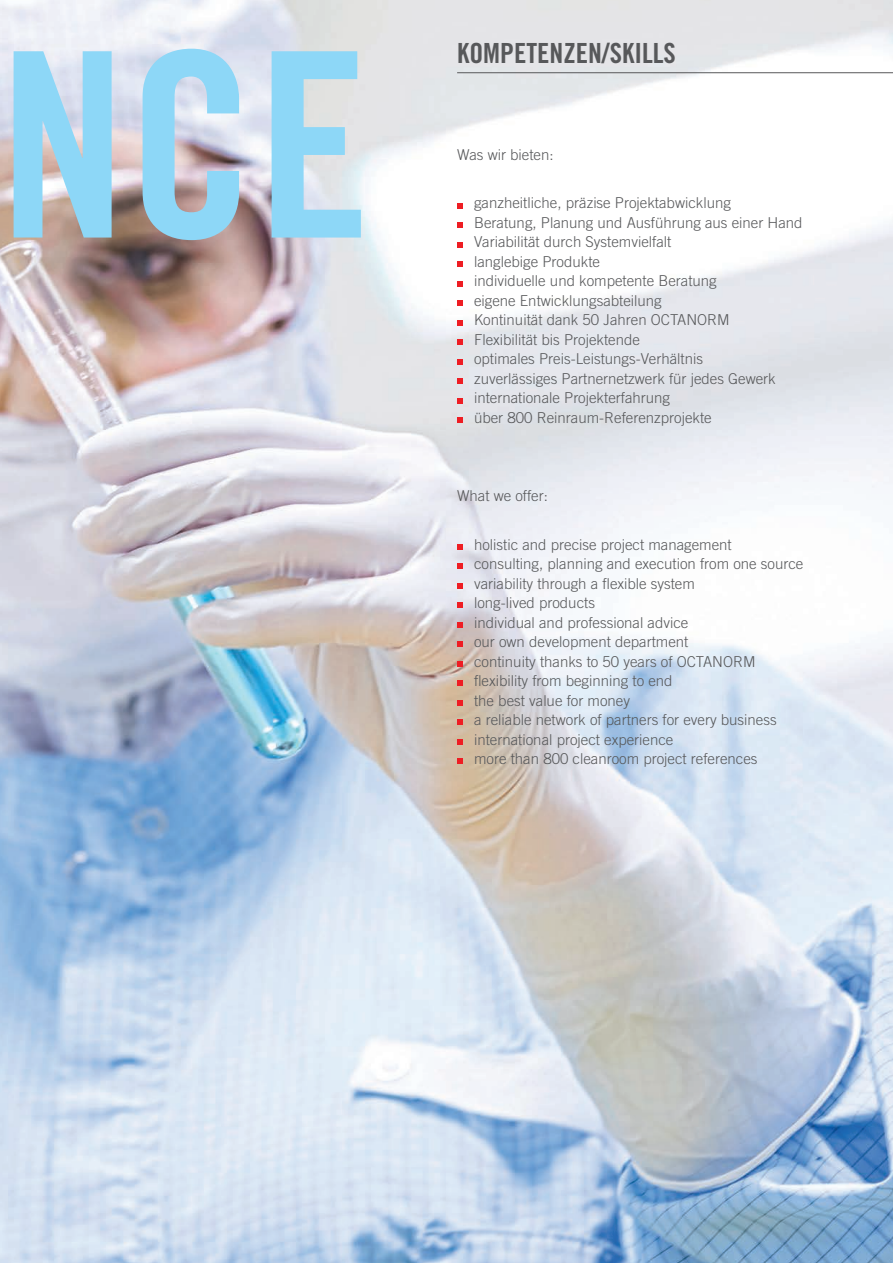
<style>
.page{position:relative;width:893px;height:1263px;background:#fff}
.page>*{position:absolute;margin:0;border:0;box-sizing:border-box;transform-origin:0 0}
.t1{font:258px "Trade Gothic LT Pro Bd Cn 20";color:#8dd7f7}
.t2{font:27.75px "Trade Gothic LT Pro Bd Cn 20";color:#57585a}
.t3{font:300 15px/19.5px "Trade Gothic LT Pro";color:#57585a}
</style>
<div class="page">
<img style="left:0;top:0;width:893px;height:1263px">
<svg style="left:457px;top:203px;width:5px;height:5px"></svg>
<svg style="left:457px;top:222px;width:5px;height:6px"></svg>
<svg style="left:457px;top:242px;width:5px;height:5px"></svg>
<svg style="left:457px;top:261px;width:5px;height:6px"></svg>
<svg style="left:457px;top:281px;width:5px;height:5px"></svg>
<svg style="left:457px;top:300px;width:5px;height:6px"></svg>
<svg style="left:457px;top:320px;width:5px;height:5px"></svg>
<svg style="left:457px;top:339px;width:5px;height:6px"></svg>
<svg style="left:457px;top:359px;width:5px;height:5px"></svg>
<svg style="left:457px;top:378px;width:5px;height:6px"></svg>
<svg style="left:457px;top:398px;width:5px;height:5px"></svg>
<svg style="left:457px;top:417px;width:5px;height:6px"></svg>
<hr style="left:457px;top:72px;width:436px;height:1px;background:#57585a">
<svg style="left:457px;top:544px;width:5px;height:6px"></svg>
<svg style="left:457px;top:564px;width:5px;height:5px"></svg>
<svg style="left:457px;top:583px;width:5px;height:6px"></svg>
<svg style="left:457px;top:603px;width:5px;height:5px"></svg>
<svg style="left:457px;top:622px;width:5px;height:6px"></svg>
<svg style="left:457px;top:642px;width:5px;height:5px"></svg>
<svg style="left:457px;top:661px;width:5px;height:6px"></svg>
<svg style="left:457px;top:681px;width:5px;height:5px"></svg>
<svg style="left:457px;top:700px;width:5px;height:6px"></svg>
<svg style="left:457px;top:720px;width:5px;height:5px"></svg>
<svg style="left:457px;top:739px;width:5px;height:6px"></svg>
<svg style="left:457px;top:759px;width:5px;height:5px"></svg>
<h1 class="t1" style="left:-2px;top:-11px;width:374px">NCE</h1>
<h2 class="t2" style="left:457px;top:36px;width:220px">KOMPETENZEN/SKILLS</h2>
<p class="t3" style="left:457px;top:144px;width:98px">Was wir bieten:</p>
<p class="t3" style="left:474px;top:193px;width:330px">ganzheitliche, präzise Projektabwicklung<br>Beratung, Planung und Ausführung aus einer Hand Variabilität durch Systemvielfalt<br>langlebige Produkte<br>individuelle und kompetente Beratung<br>eigene Entwicklungsabteilung<br>Kontinuität dank 50 Jahren OCTANORM<br>Flexibilität bis Projektende<br>optimales Preis-Leistungs-Verhältnis<br>zuverlässiges Partnernetzwerk für jedes Gewerk internationale Projekterfahrung<br>über 800 Reinraum-Referenzprojekte</p>
<p class="t3" style="left:457px;top:486px;width:92px">What we offer:</p>
<p class="t3" style="left:474px;top:534px;width:331px">holistic and precise project management consulting, planning and execution from one source variability through a flexible system<br>long-lived products<br>individual and professional advice<br>our own development department<br>continuity thanks to 50 years of OCTANORM flexibility from beginning to end<br>the best value for money<br>a reliable network of partners for every business international project experience<br>more than 800 cleanroom project references</p>
</div>
